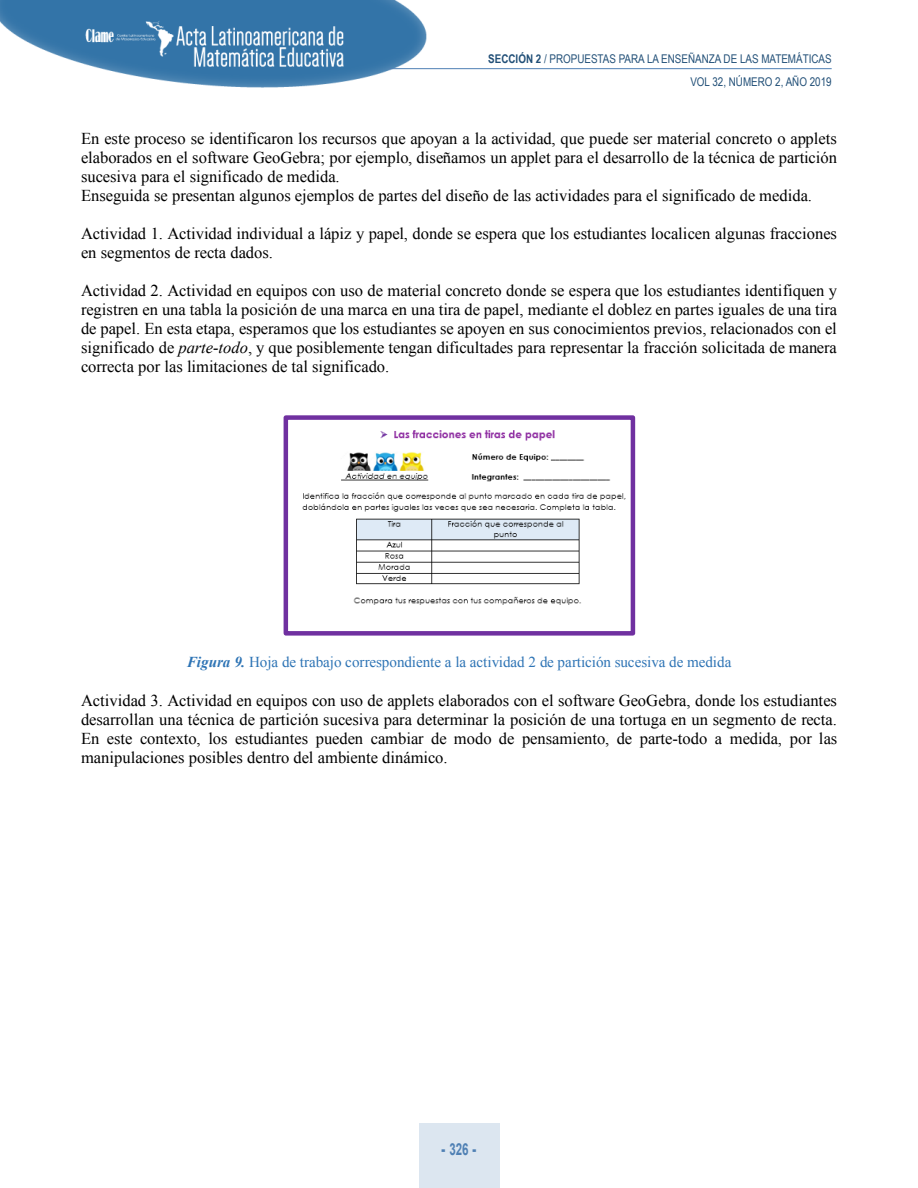
<style>
.page{position:relative;width:918px;height:1188px;background:#fff}
.page>*{position:absolute;margin:0;border:0;box-sizing:border-box;transform-origin:0 0}
.t1{font:16.5px/18.9px "Times New Roman";color:#000}
.t2{font:700 16.5px "Arial";color:#4f80b4;scale:.7 1}
.t3{font:15.15px "Times New Roman";color:#2e74b5}
.t4{font:12px/23px "Arial Narrow";color:#214f77;text-align:right}
.s1{font-weight:700}
.s2{font-style:italic}
.s3{font-weight:700;font-style:italic}
.s4{font-weight:900}
</style>
<div class="page">
<img style="left:0;top:0;width:435px;height:88px">
<hr style="left:389px;top:68px;width:443px;height:1px;background:#4f80b4">
<div style="left:419px;top:1123px;width:80px;height:65px;background:#dce6f0"></div>
<img style="left:302px;top:430px;width:324px;height:175px">
<div style="left:284px;top:415px;width:351px;height:221px;border:4px solid #7030a0"></div>
<p class="t4" style="left:488px;top:47px;width:345px"><span class="s1">SECCIÓN 2</span> / PROPUESTAS PARA LA ENSEÑANZA DE LAS MATEMÁTICAS<br>VOL 32, NÚMERO 2, AÑO 2019</p>
<p class="t1" style="left:81px;top:129px;width:758px">En este proceso se identificaron los recursos que apoyan a la actividad, que puede ser material concreto o applets elaborados en el software GeoGebra; por ejemplo, diseñamos un applet para el desarrollo de la técnica de partición sucesiva para el significado de medida.<br>Enseguida se presentan algunos ejemplos de partes del diseño de las actividades para el significado de medida.</p>
<p class="t1" style="left:81px;top:224px;width:757px">Actividad 1. Actividad individual a lápiz y papel, donde se espera que los estudiantes localicen algunas fracciones en segmentos de recta dados.</p>
<p class="t1" style="left:81px;top:281px;width:758px;text-align:justify">Actividad 2. Actividad en equipos con uso de material concreto donde se espera que los estudiantes identifiquen y registren en una tabla la posición de una marca en una tira de papel, mediante el doblez en partes iguales de una tira de papel. En esta etapa, esperamos que los estudiantes se apoyen en sus conocimientos previos, relacionados con el significado de <span class="s2">parte-todo</span>, y que posiblemente tengan dificultades para representar la fracción solicitada de manera correcta por las limitaciones de tal significado.</p>
<p class="t3" style="left:187px;top:654px;width:546px"><span class="s3">Figura 9.</span> Hoja de trabajo correspondiente a la actividad 2 de partición sucesiva de medida</p>
<p class="t1" style="left:81px;top:691px;width:758px;text-align:justify">Actividad 3. Actividad en equipos con uso de applets elaborados con el software GeoGebra, donde los estudiantes desarrollan una técnica de partición sucesiva para determinar la posición de una tortuga en un segmento de recta.<br>En este contexto, los estudiantes pueden cambiar de modo de pensamiento, de parte-todo a medida, por las manipulaciones posibles dentro del ambiente dinámico.</p>
<p class="t2" style="left:442px;top:1140px;width:51px"><span class="s4">-</span> 326 <span class="s4">-</span></p>
</div>
